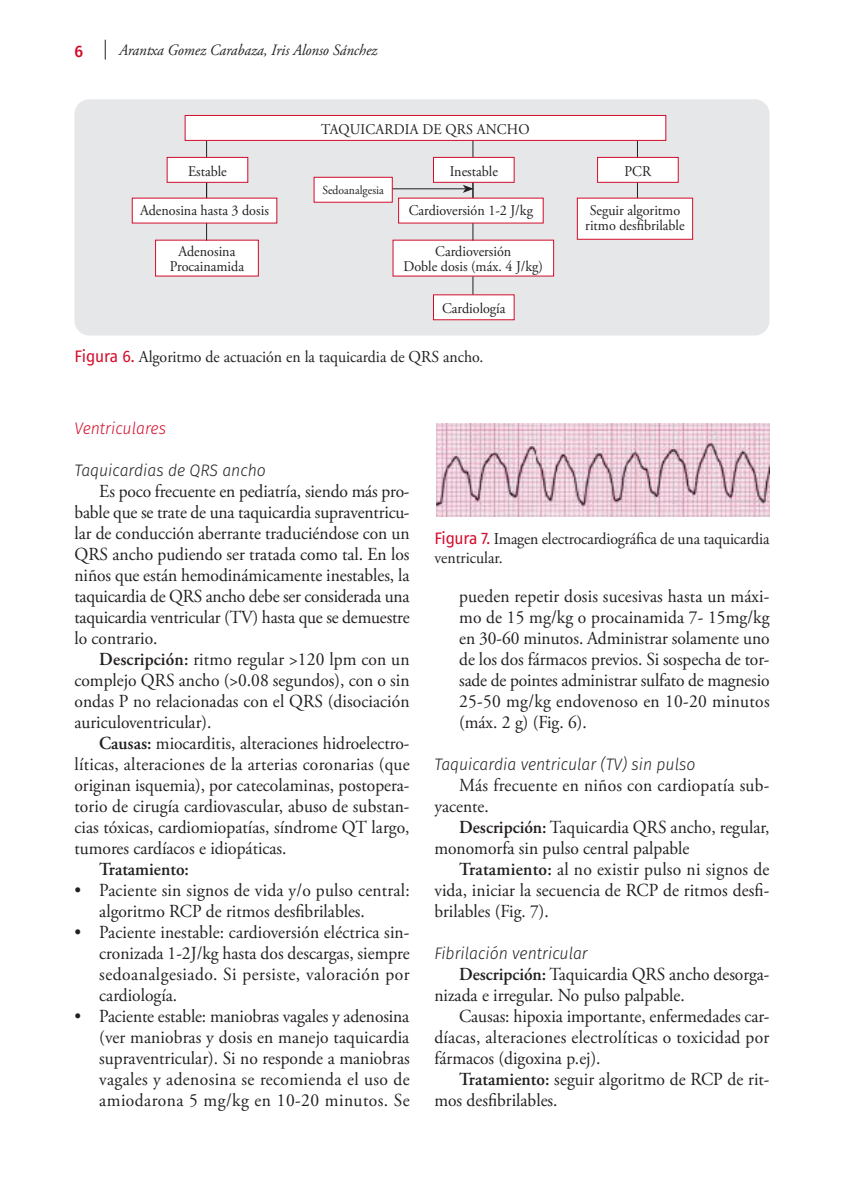
<style>
.page{position:relative;width:844px;height:1191px;background:#fff}
.page>*{position:absolute;margin:0;border:0;box-sizing:border-box;transform-origin:0 0}
.tx{font:18.38px/21px "Adobe Garamond Pro";color:#231f20;text-align:justify;scale:.95 1}
.tx-2{font:600 18.38px "Adobe Garamond Pro";color:#231f20;scale:.95 1}
.fig_pie{font:16.62px/18.4px "Adobe Garamond Pro";color:#231f20;scale:.95 1}
.parra_4{font:italic 300 16.62px "Trujillo";color:#231f20;scale:.95 1}
.parra_3{font:italic 300 16.62px "Trujillo";color:#d30d2b;scale:.95 1}
.t1{font:500 16.62px "Trujillo";color:#d30d2b;scale:.95 1}
.t2{font:italic 15.75px "Adobe Garamond Pro";color:#231f20;scale:.95 1}
.biblio{font:14.88px "Adobe Garamond Pro";color:#231f20;scale:.95 1}
.biblio-2{font:12.25px "Adobe Garamond Pro";color:#231f20;scale:.95 1}
.s1{font-family:"Trujillo";color:#d30d2b}
.s2{font-weight:600}
</style>
<div class="page">
<svg style="left:105px;top:40px;width:1px;height:20px"></svg>
<div style="left:74px;top:99px;width:695px;height:236px;background:#e6e7e9;border-radius:15px"></div>
<div style="left:155px;top:240px;width:104px;height:36px;background:#fff"></div>
<div style="left:392px;top:240px;width:162px;height:36px;background:#fff"></div>
<svg style="left:206px;top:183px;width:1px;height:15px"></svg>
<svg style="left:637px;top:183px;width:1px;height:15px"></svg>
<svg style="left:206px;top:223px;width:1px;height:17px"></svg>
<svg style="left:472px;top:223px;width:1px;height:17px"></svg>
<svg style="left:206px;top:141px;width:1px;height:16px"></svg>
<svg style="left:472px;top:141px;width:1px;height:16px"></svg>
<svg style="left:637px;top:141px;width:1px;height:16px"></svg>
<svg style="left:472px;top:276px;width:1px;height:18px"></svg>
<div style="left:167px;top:157px;width:81px;height:26px;background:#fff;border:1px solid #d30d2b"></div>
<div style="left:433px;top:157px;width:81px;height:26px;background:#fff;border:1px solid #d30d2b"></div>
<div style="left:597px;top:157px;width:81px;height:26px;background:#fff;border:1px solid #d30d2b"></div>
<div style="left:433px;top:294px;width:81px;height:26px;background:#fff"></div>
<div style="left:132px;top:198px;width:145px;height:25px;background:#fff"></div>
<div style="left:398px;top:198px;width:145px;height:25px;background:#fff"></div>
<div style="left:576px;top:198px;width:117px;height:42px;background:#fff;border:1px solid #d30d2b"></div>
<div style="left:185px;top:115px;width:481px;height:26px;background:#fff;border:1px solid #d30d2b"></div>
<div style="left:313px;top:177px;width:79px;height:26px;background:#fff;border:1px solid #d30d2b"></div>
<hr style="left:392px;top:188px;width:73px;height:1px;background:#231f20">
<svg style="left:462px;top:181px;width:11px;height:18px"></svg>
<img style="left:436px;top:423px;width:333px;height:93px">
<p class="t1" style="left:74px;top:38px;width:11px">6</p>
<p class="t2" style="left:119px;top:41px;width:273px">Arantxa Gomez Carabaza, Iris Alonso Sánchez</p>
<p class="biblio" style="left:321px;top:120px;width:221px">TAQUICARDIA DE QRS ANCHO</p>
<p class="biblio" style="left:188px;top:162px;width:42px">Estable</p>
<p class="biblio" style="left:449px;top:162px;width:52px">Inestable</p>
<p class="biblio" style="left:624px;top:162px;width:29px">PCR</p>
<p class="biblio-2" style="left:322px;top:182px;width:66px">Sedoanalgesia</p>
<p class="biblio" style="left:140px;top:201px;width:137px">Adenosina hasta 3 dosis</p>
<p class="biblio" style="left:408px;top:201px;width:132px">Cardioversión 1-2 J/kg</p>
<p class="biblio" style="left:589px;top:201px;width:97px">Seguir algoritmo</p>
<p class="biblio" style="left:585px;top:217px;width:106px">ritmo desfibrilable</p>
<p class="biblio" style="left:178px;top:242px;width:61px">Adenosina</p>
<p class="biblio" style="left:170px;top:258px;width:80px">Procainamida</p>
<p class="biblio" style="left:435px;top:242px;width:81px">Cardioversión</p>
<p class="biblio" style="left:403px;top:258px;width:148px">Doble dosis (máx. 4 J/kg)</p>
<p class="biblio" style="left:442px;top:299px;width:68px">Cardiología</p>
<p class="fig_pie" style="left:74px;top:348px;width:432px"><span class="s1">Figura 6.</span> Algoritmo de actuación en la taquicardia de QRS ancho.</p>
<p class="parra_3" style="left:74px;top:417px;width:98px">Ventriculares</p>
<p class="parra_4" style="left:74px;top:459px;width:203px">Taquicardias de QRS ancho</p>
<p class="tx" style="left:74px;top:481px;width:354px;text-indent:25px">Es poco frecuente en pediatría, siendo más pro&shy;bable que se trate de una taquicardia supraventricu&shy;lar de conducción aberrante traduciéndose con un QRS ancho pudiendo ser tratada como tal. En los niños que están hemodinámicamente inestables, la taquicardia de QRS ancho debe ser considerada una taquicardia ventricular (TV) hasta que se demuestre lo contrario.</p>
<p class="tx" style="left:74px;top:649px;width:354px;text-indent:25px"><span class="s2">Descripción:</span> ritmo regular &gt;120 lpm con un complejo QRS ancho (&gt;0.08 segundos), con o sin ondas P no relacionadas con el QRS (disociación auriculoventricular).</p>
<p class="tx" style="left:74px;top:733px;width:354px;text-indent:25px"><span class="s2">Causas:</span> miocarditis, alteraciones hidroelectro&shy;líticas, alteraciones de la arterias coronarias (que originan isquemia), por catecolaminas, postopera&shy;torio de cirugía cardiovascular, abuso de substan&shy;cias tóxicas, cardiomiopatías, síndrome QT largo, tumores cardíacos e idiopáticas.</p>
<p class="tx-2" style="left:99px;top:859px;width:96px">Tratamiento:</p>
<p class="tx" style="left:99px;top:880px;width:328px;text-indent:-25px">• Paciente sin signos de vida y/o pulso central: algoritmo RCP de ritmos desfibrilables.</p>
<p class="tx" style="left:99px;top:922px;width:328px;text-indent:-25px">• Paciente inestable: cardioversión eléctrica sin&shy;cronizada 1-2J/kg hasta dos descargas, siempre sedoanalgesiado. Si persiste, valoración por cardiología.</p>
<p class="tx" style="left:99px;top:1006px;width:328px;text-indent:-25px">• Paciente estable: maniobras vagales y adenosina (ver maniobras y dosis en manejo taquicardia supraventricular). Si no responde a maniobras vagales y adenosina se recomienda el uso de amiodarona 5 mg/kg en 10-20 minutos. Se</p>
<p class="fig_pie" style="left:434px;top:530px;width:354px"><span class="s1">Figura 7.</span> Imagen electrocardiográfica de una taquicardia ventricular.</p>
<p class="tx" style="left:459px;top:586px;width:328px">pueden repetir dosis sucesivas hasta un máxi&shy;mo de 15 mg/kg o procainamida 7- 15mg/kg en 30-60 minutos. Administrar solamente uno de los dos fármacos previos. Si sospecha de tor&shy;sade de pointes administrar sulfato de magnesio 25-50 mg/kg endovenoso en 10-20 minutos (máx. 2 g) (Fig. 6).</p>
<p class="parra_4" style="left:434px;top:753px;width:276px">Taquicardia ventricular (TV) sin pulso</p>
<p class="tx" style="left:434px;top:775px;width:354px;text-indent:25px">Más frecuente en niños con cardiopatía sub&shy;yacente.</p>
<p class="tx" style="left:434px;top:817px;width:354px;text-indent:25px"><span class="s2">Descripción:</span> Taquicardia QRS ancho, regular, monomorfa sin pulso central palpable</p>
<p class="tx" style="left:434px;top:859px;width:354px;text-indent:25px"><span class="s2">Tratamiento:</span> al no existir pulso ni signos de vida, iniciar la secuencia de RCP de ritmos desfi&shy;brilables (Fig. 7).</p>
<p class="parra_4" style="left:434px;top:942px;width:163px">Fibrilación ventricular</p>
<p class="tx" style="left:434px;top:964px;width:354px;text-indent:25px"><span class="s2">Descripción:</span> Taquicardia QRS ancho desorga&shy;nizada e irregular. No pulso palpable.</p>
<p class="tx" style="left:434px;top:1006px;width:354px;text-indent:25px">Causas: hipoxia importante, enfermedades car&shy;díacas, alteraciones electrolíticas o toxicidad por fármacos (digoxina p.ej).</p>
<p class="tx" style="left:434px;top:1069px;width:354px;text-indent:25px"><span class="s2">Tratamiento:</span> seguir algoritmo de RCP de rit&shy;mos desfibrilables.</p>
</div>
